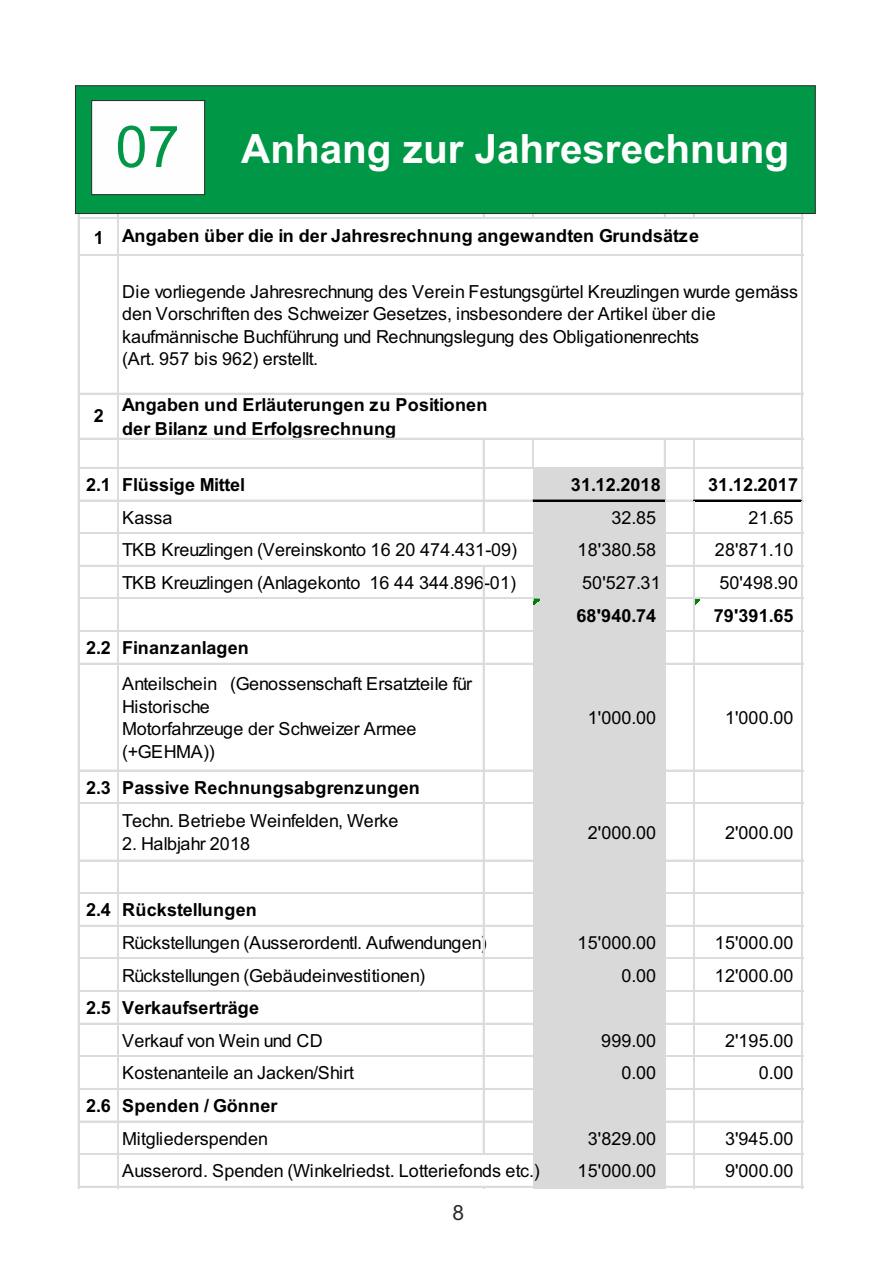
<style>
.page{position:relative;width:893px;height:1263px;background:#fff}
.page>*{position:absolute;margin:0;border:0;box-sizing:border-box;transform-origin:0 0}
.t1{font:700 40.35px "Arial";color:#fefefe}
.t2{font:21px "Arial";color:#2b2a29}
.t3{font:18px/22.5px "Arial";letter-spacing:.005em;color:#000}
.t4{font:700 18px/23.5px "Arial";letter-spacing:.005em;color:#000}
.s1{font-weight:400;font-size:57.75px;color:#009846}
</style>
<div class="page">
<div style="left:533px;top:467px;width:132px;height:165px;background:#d9d9d9"></div>
<svg style="left:534px;top:599px;width:5px;height:6px"></svg>
<svg style="left:695px;top:599px;width:5px;height:6px"></svg>
<div style="left:533px;top:630px;width:132px;height:559px;background:#d9d9d9"></div>
<hr style="left:483px;top:188px;width:1px;height:31px;background:#dadcdd">
<hr style="left:532px;top:188px;width:1px;height:31px;background:#dadcdd">
<hr style="left:533px;top:188px;width:1px;height:31px;background:#dadcdd">
<hr style="left:664px;top:188px;width:1px;height:31px;background:#dadcdd">
<hr style="left:693px;top:188px;width:2px;height:31px;background:#dadcdd">
<hr style="left:78px;top:467px;width:455px;height:1px;background:#dadcdd">
<svg style="left:532px;top:439px;width:2px;height:28px"></svg>
<svg style="left:664px;top:439px;width:1px;height:28px"></svg>
<hr style="left:78px;top:500px;width:455px;height:1px;background:#dadcdd">
<hr style="left:533px;top:500px;width:132px;height:1px;background:#000">
<svg style="left:665px;top:500px;width:28px;height:1px"></svg>
<hr style="left:693px;top:439px;width:2px;height:61px;background:#dadcdd">
<hr style="left:693px;top:500px;width:110px;height:1px;background:#000">
<hr style="left:801px;top:188px;width:2px;height:312px;background:#dadcdd">
<hr style="left:78px;top:532px;width:455px;height:1px;background:#dadcdd">
<hr style="left:78px;top:533px;width:455px;height:1px;background:#dadcdd">
<hr style="left:483px;top:439px;width:1px;height:95px;background:#dadcdd">
<hr style="left:78px;top:565px;width:455px;height:1px;background:#dadcdd">
<hr style="left:78px;top:598px;width:455px;height:1px;background:#dadcdd">
<hr style="left:78px;top:630px;width:455px;height:2px;background:#dadcdd">
<hr style="left:78px;top:663px;width:455px;height:1px;background:#dadcdd">
<hr style="left:78px;top:770px;width:455px;height:1px;background:#dadcdd">
<hr style="left:78px;top:802px;width:455px;height:1px;background:#dadcdd">
<hr style="left:78px;top:803px;width:455px;height:1px;background:#dadcdd">
<hr style="left:78px;top:860px;width:455px;height:1px;background:#dadcdd">
<hr style="left:78px;top:892px;width:455px;height:1px;background:#dadcdd">
<hr style="left:78px;top:893px;width:455px;height:1px;background:#dadcdd">
<hr style="left:78px;top:925px;width:455px;height:1px;background:#dadcdd">
<hr style="left:78px;top:958px;width:455px;height:1px;background:#dadcdd">
<hr style="left:78px;top:990px;width:455px;height:2px;background:#dadcdd">
<hr style="left:78px;top:1023px;width:455px;height:1px;background:#dadcdd">
<hr style="left:78px;top:1055px;width:455px;height:1px;background:#dadcdd">
<hr style="left:78px;top:1056px;width:455px;height:1px;background:#dadcdd">
<hr style="left:78px;top:1088px;width:455px;height:1px;background:#dadcdd">
<hr style="left:78px;top:1121px;width:455px;height:1px;background:#dadcdd">
<hr style="left:78px;top:1153px;width:455px;height:1px;background:#dadcdd">
<hr style="left:78px;top:1154px;width:455px;height:1px;background:#dadcdd">
<hr style="left:483px;top:566px;width:1px;height:589px;background:#dadcdd">
<hr style="left:78px;top:1186px;width:455px;height:1px;background:#dadcdd">
<hr style="left:78px;top:188px;width:1px;height:1000px;background:#dadcdd">
<hr style="left:117px;top:188px;width:1px;height:1000px;background:#dadcdd">
<hr style="left:118px;top:188px;width:1px;height:1000px;background:#dadcdd">
<hr style="left:693px;top:501px;width:2px;height:687px;background:#dadcdd">
<hr style="left:801px;top:501px;width:2px;height:687px;background:#dadcdd">
<hr style="left:78px;top:217px;width:726px;height:1px;background:#dadcdd">
<hr style="left:78px;top:218px;width:726px;height:1px;background:#dadcdd">
<hr style="left:78px;top:255px;width:726px;height:1px;background:#dadcdd">
<hr style="left:78px;top:393px;width:726px;height:1px;background:#dadcdd">
<hr style="left:78px;top:438px;width:726px;height:1px;background:#dadcdd">
<hr style="left:665px;top:467px;width:139px;height:1px;background:#dadcdd">
<hr style="left:665px;top:532px;width:139px;height:1px;background:#dadcdd">
<hr style="left:665px;top:533px;width:139px;height:1px;background:#dadcdd">
<hr style="left:665px;top:565px;width:139px;height:1px;background:#dadcdd">
<hr style="left:665px;top:598px;width:139px;height:1px;background:#dadcdd">
<hr style="left:665px;top:630px;width:139px;height:2px;background:#dadcdd">
<hr style="left:665px;top:663px;width:139px;height:1px;background:#dadcdd">
<hr style="left:665px;top:770px;width:139px;height:1px;background:#dadcdd">
<hr style="left:665px;top:802px;width:139px;height:1px;background:#dadcdd">
<hr style="left:665px;top:803px;width:139px;height:1px;background:#dadcdd">
<hr style="left:665px;top:860px;width:139px;height:1px;background:#dadcdd">
<hr style="left:665px;top:892px;width:139px;height:1px;background:#dadcdd">
<hr style="left:665px;top:893px;width:139px;height:1px;background:#dadcdd">
<hr style="left:665px;top:925px;width:139px;height:1px;background:#dadcdd">
<hr style="left:665px;top:958px;width:139px;height:1px;background:#dadcdd">
<hr style="left:665px;top:990px;width:139px;height:2px;background:#dadcdd">
<hr style="left:665px;top:1023px;width:139px;height:1px;background:#dadcdd">
<hr style="left:665px;top:1055px;width:139px;height:1px;background:#dadcdd">
<hr style="left:665px;top:1056px;width:139px;height:1px;background:#dadcdd">
<hr style="left:665px;top:1088px;width:139px;height:1px;background:#dadcdd">
<hr style="left:665px;top:1121px;width:139px;height:1px;background:#dadcdd">
<hr style="left:665px;top:1153px;width:139px;height:1px;background:#dadcdd">
<hr style="left:665px;top:1154px;width:139px;height:1px;background:#dadcdd">
<hr style="left:665px;top:1186px;width:139px;height:1px;background:#dadcdd">
<div style="left:75px;top:85px;width:741px;height:129px;background:#009846"></div>
<svg style="left:91px;top:100px;width:114px;height:95px"></svg>
<h1 class="t1" style="left:115px;top:134px;width:675px"><span class="s1">07</span> Anhang zur Jahresrechnung</h1>
<p class="t4" style="left:94px;top:227px;width:12px">1</p>
<p class="t4" style="left:94px;top:406px;width:12px">2</p>
<p class="t4" style="left:122px;top:226px;width:578px">Angaben über die in der Jahresrechnung angewandten Grundsätze</p>
<p class="t3" style="left:122px;top:282px;width:678px">Die vorliegende Jahresrechnung des Verein Festungsgürtel Kreuzlingen wurde gemäss den Vorschriften des Schweizer Gesetzes, insbesondere der Artikel über die kaufmännische Buchführung und Rechnungslegung des Obligationenrechts<br>(Art. 957 bis 962) erstellt.</p>
<p class="t4" style="left:122px;top:395px;width:367px">Angaben und Erläuterungen zu Positionen der Bilanz und Erfolgsrechnung</p>
<p class="t4" style="left:86px;top:475px;width:161px">2.1 Flüssige Mittel</p>
<p class="t4" style="left:571px;top:475px;width:91px">31.12.2018</p>
<p class="t4" style="left:708px;top:475px;width:91px">31.12.2017</p>
<p class="t3" style="left:122px;top:508px;width:52px">Kassa</p>
<p class="t3" style="left:611px;top:508px;width:46px">32.85</p>
<p class="t3" style="left:749px;top:508px;width:46px">21.65</p>
<p class="t3" style="left:122px;top:540px;width:397px">TKB Kreuzlingen (Vereinskonto 16 20 474.431-09)</p>
<p class="t3" style="left:578px;top:540px;width:80px">18'380.58</p>
<p class="t3" style="left:715px;top:540px;width:80px">28'871.10</p>
<p class="t3" style="left:122px;top:573px;width:396px">TKB Kreuzlingen (Anlagekonto 16 44 344.896-01)</p>
<p class="t3" style="left:582px;top:573px;width:80px">50'527.31</p>
<p class="t3" style="left:719px;top:573px;width:80px">50'498.90</p>
<p class="t4" style="left:576px;top:605px;width:81px">68'940.74</p>
<p class="t4" style="left:714px;top:605px;width:81px">79'391.65</p>
<p class="t4" style="left:86px;top:638px;width:164px">2.2 Finanzanlagen</p>
<p class="t3" style="left:122px;top:674px;width:352px">Anteilschein (Genossenschaft Ersatzteile für<br>Historische<br>Motorfahrzeuge der Schweizer Armee (+GEHMA))</p>
<p class="t3" style="left:588px;top:708px;width:70px">1'000.00</p>
<p class="t3" style="left:725px;top:708px;width:70px">1'000.00</p>
<p class="t4" style="left:86px;top:777px;width:335px">2.3 Passive Rechnungsabgrenzungen</p>
<p class="t3" style="left:122px;top:811px;width:278px">Techn. Betriebe Weinfelden, Werke</p>
<p class="t3" style="left:122px;top:834px;width:130px">2. Halbjahr 2018</p>
<p class="t3" style="left:588px;top:823px;width:70px">2'000.00</p>
<p class="t3" style="left:725px;top:823px;width:70px">2'000.00</p>
<p class="t4" style="left:86px;top:900px;width:172px">2.4 Rückstellungen</p>
<p class="t3" style="left:122px;top:933px;width:366px">Rückstellungen (Ausserordentl. Aufwendungen)</p>
<p class="t3" style="left:578px;top:933px;width:80px">15'000.00</p>
<p class="t3" style="left:715px;top:933px;width:80px">15'000.00</p>
<p class="t3" style="left:122px;top:966px;width:304px">Rückstellungen (Gebäudeinvestitionen)</p>
<p class="t3" style="left:621px;top:966px;width:36px">0.00</p>
<p class="t3" style="left:715px;top:966px;width:80px">12'000.00</p>
<p class="t4" style="left:86px;top:998px;width:175px">2.5 Verkaufserträge</p>
<p class="t3" style="left:122px;top:1031px;width:202px">Verkauf von Wein und CD</p>
<p class="t3" style="left:601px;top:1031px;width:56px">999.00</p>
<p class="t3" style="left:725px;top:1031px;width:70px">2'195.00</p>
<p class="t3" style="left:122px;top:1063px;width:234px">Kostenanteile an Jacken/Shirt</p>
<p class="t3" style="left:621px;top:1063px;width:36px">0.00</p>
<p class="t3" style="left:759px;top:1063px;width:36px">0.00</p>
<p class="t4" style="left:86px;top:1095px;width:193px">2.6 Spenden / Gönner</p>
<p class="t3" style="left:122px;top:1129px;width:148px">Mitgliederspenden</p>
<p class="t3" style="left:588px;top:1129px;width:70px">3'829.00</p>
<p class="t3" style="left:725px;top:1129px;width:70px">3'945.00</p>
<p class="t3" style="left:122px;top:1161px;width:419px">Ausserord. Spenden (Winkelriedst. Lotteriefonds etc.)</p>
<p class="t3" style="left:578px;top:1161px;width:80px">15'000.00</p>
<p class="t3" style="left:725px;top:1161px;width:70px">9'000.00</p>
<p class="t2" style="left:452px;top:1205px;width:13px">8</p>
</div>
